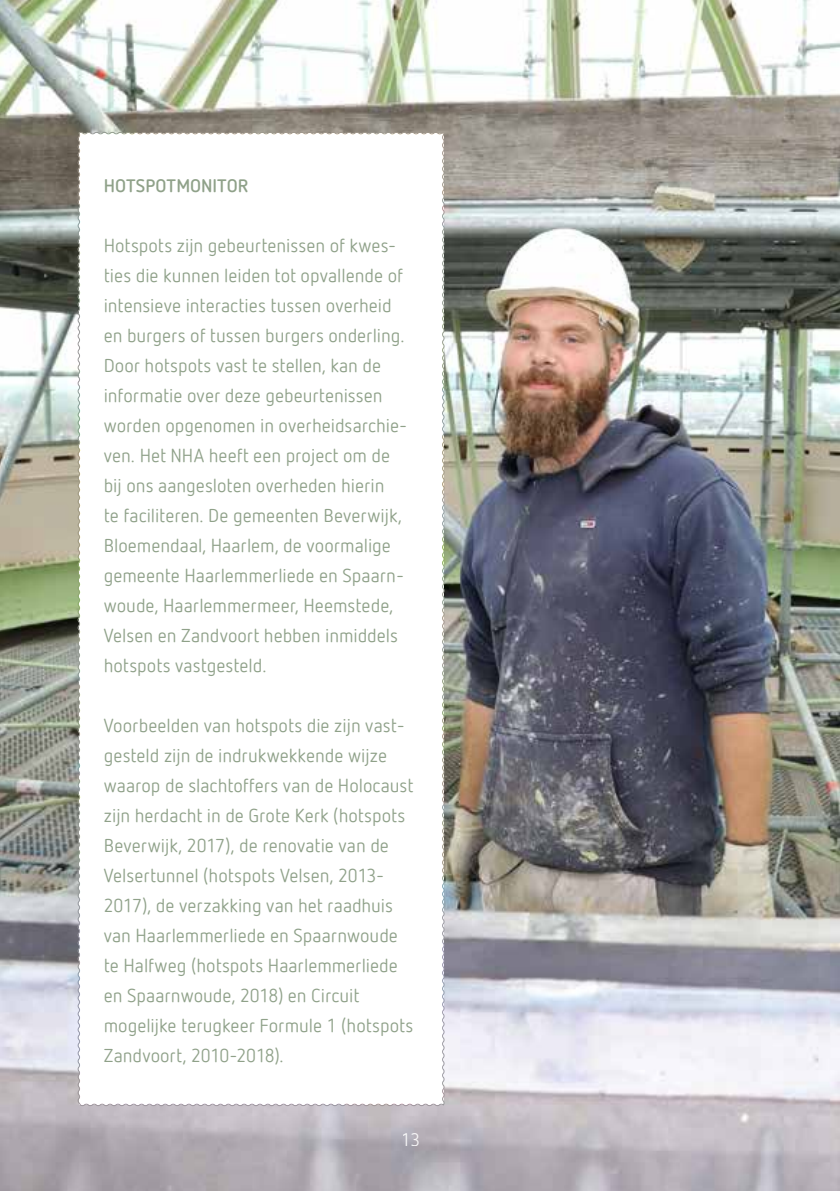
<style>
.page{position:relative;width:840px;height:1191px;background:#fff}
.page>*{position:absolute;margin:0;border:0;box-sizing:border-box;transform-origin:0 0}
.t1{font:18.6px/30px "Netto Offc";color:#8fa189}
.t2{font:700 18px "Netto Offc";color:#8fa189}
.t3{font:18px "Netto Offc";color:#fff}
</style>
<div class="page">
<img style="left:0;top:0;width:839px;height:1191px">
<svg style="left:77px;top:131px;width:368px;height:975px"></svg>
<p class="t2" style="left:104px;top:174px;width:146px">HOTSPOTMONITOR</p>
<p class="t1" style="left:104px;top:230px;width:305px">Hotspots zijn gebeurtenissen of kwes&shy;ties die kunnen leiden tot opvallende of intensieve interacties tussen overheid en burgers of tussen burgers onderling.<br>Door hotspots vast te stellen, kan de informatie over deze gebeurtenissen worden opgenomen in overheidsarchie&shy;ven. Het NHA heeft een project om de bij ons aangesloten overheden hierin<br>te faciliteren. De gemeenten Beverwijk, Bloemendaal, Haarlem, de voormalige gemeente Haarlemmerliede en Spaarn&shy;woude, Haarlemmermeer, Heemstede, Velsen en Zandvoort hebben inmiddels hotspots vastgesteld.</p>
<p class="t1" style="left:104px;top:710px;width:311px">Voorbeelden van hotspots die zijn vast&shy;gesteld zijn de indrukwekkende wijze waarop de slachtoffers van de Holocaust zijn herdacht in de Grote Kerk (hotspots Beverwijk, 2017), de renovatie van de Velsertunnel (hotspots Velsen, 2013- 2017), de verzakking van het raadhuis van Haarlemmerliede en Spaarnwoude te Halfweg (hotspots Haarlemmerliede en Spaarnwoude, 2018) en Circuit mogelijke terugkeer Formule 1 (hotspots Zandvoort, 2010-2018).</p>
<p class="t3" style="left:401px;top:1128px;width:20px">13</p>
</div>
